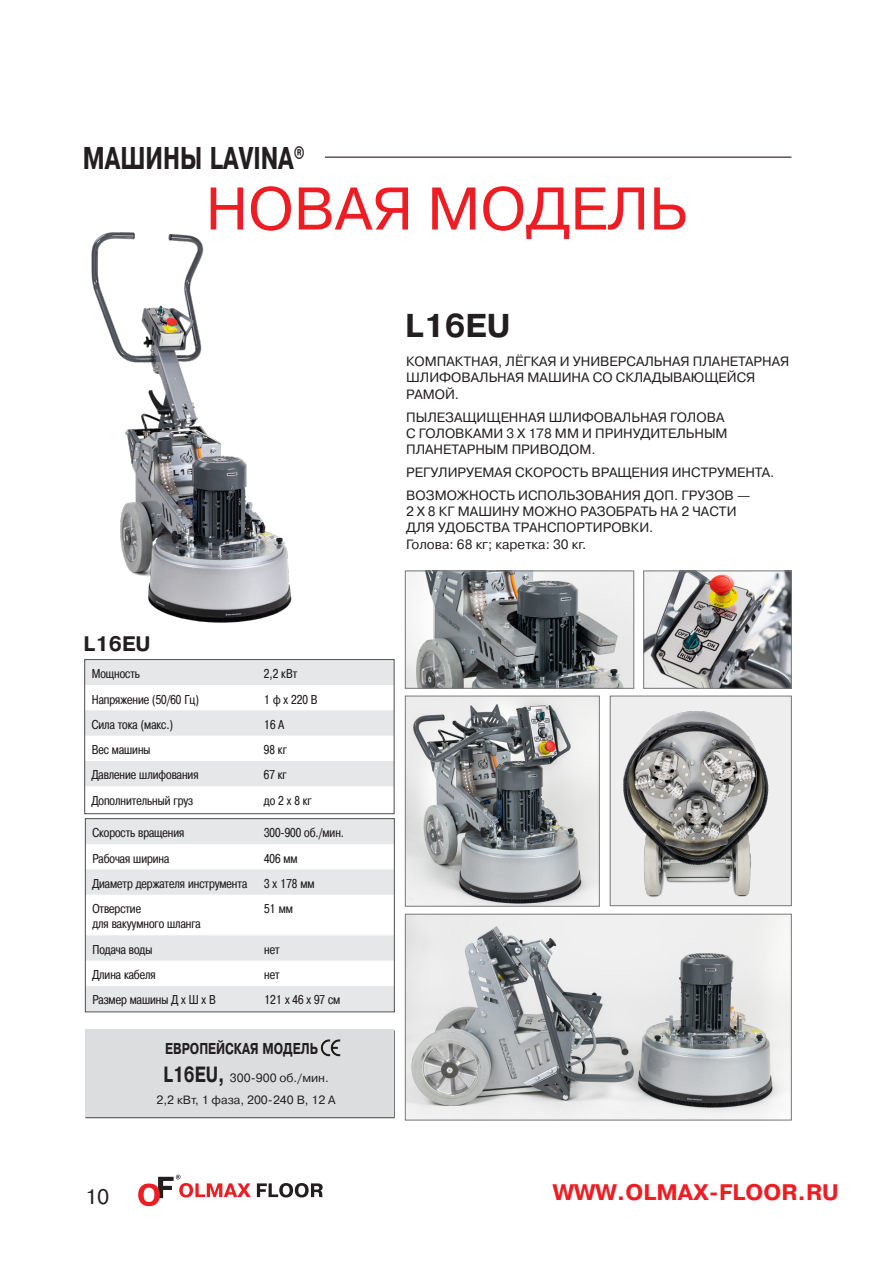
<style>
.page{position:relative;width:893px;height:1263px;background:#fff}
.page>*{position:absolute;margin:0;border:0;box-sizing:border-box;transform-origin:0 0}
.t1{font:60px "Pragmatica C";color:#ee1d23}
.t2{font:700 33px "Pragmatica C";color:#231f20}
.t3{font:700 condensed 30px "Pragmatica";color:#231f20}
.t4{font:700 22.5px "Pragmatica C";color:#ee1d23}
.t5{font:700 21px "Pragmatica C";color:#231f20}
.t6{font:21px "Pragmatica C";color:#231f20}
.t7{font:700 condensed 15px "Pragmatica";color:#231f20}
.t8{font:13.5px/16.2px "Pragmatica C";color:#231f20}
.t9{font:12.75px/15.3px "Pragmatica Cond C";color:#231f20}
.t10{font:12px "Pragmatica C";color:#231f20}
.s1{font-family:"Pragmatica";font-weight:700;font-stretch:condensed;font-size:21px}
</style>
<div class="page">
<svg style="left:257px;top:1183px;width:66px;height:14px"></svg>
<svg style="left:138px;top:1175px;width:113px;height:31px"></svg>
<hr style="left:325px;top:157px;width:466px;height:1px;background:#080302">
<div style="left:85px;top:1030px;width:310px;height:89px;background:#686666"></div>
<div style="left:86px;top:1030px;width:308px;height:87px;background:#dcdddf"></div>
<img style="left:407px;top:698px;width:190px;height:206px">
<div style="left:405px;top:696px;width:194px;height:210px;border:1px solid #76787b"></div>
<img style="left:612px;top:698px;width:177px;height:206px">
<div style="left:610px;top:696px;width:181px;height:210px;border:1px solid #76787b"></div>
<img style="left:407px;top:916px;width:382px;height:202px">
<div style="left:405px;top:914px;width:386px;height:206px;border:1px solid #76787b"></div>
<img style="left:321px;top:1039px;width:20px;height:17px">
<svg style="left:86px;top:661px;width:306px;height:125px"></svg>
<div style="left:84px;top:659px;width:310px;height:155px;border:1px solid #4b4c4d"></div>
<svg style="left:87px;top:820px;width:306px;height:190px;fill:#e6e7e9"></svg>
<div style="left:85px;top:818px;width:310px;height:194px;border:1px solid #4b4c4d"></div>
<img style="left:91px;top:232px;width:201px;height:391px">
<img style="left:645px;top:573px;width:144px;height:113px">
<div style="left:643px;top:571px;width:148px;height:117px;border:1px solid #76787b"></div>
<img style="left:407px;top:573px;width:225px;height:113px">
<div style="left:405px;top:571px;width:229px;height:117px;border:1px solid #76787b"></div>
<h3 class="t3" style="left:83px;top:141px;width:223px">МАШИНЫ LAVINA<sup>®</sup></h3>
<p class="t1" style="left:206px;top:175px;width:483px">НОВАЯ МОДЕЛЬ</p>
<p class="t5" style="left:84px;top:632px;width:69px">L16EU</p>
<p class="t9" style="left:92px;top:666px;width:50px">Мощность</p>
<p class="t9" style="left:264px;top:666px;width:35px">2,2 кВт</p>
<p class="t9" style="left:92px;top:691px;width:109px">Напряжение (50/60 Гц)</p>
<p class="t9" style="left:264px;top:691px;width:55px">1 ф x 220 В</p>
<p class="t9" style="left:92px;top:717px;width:83px">Сила тока (мaкс.)</p>
<p class="t9" style="left:264px;top:717px;width:22px">16 А</p>
<p class="t9" style="left:92px;top:742px;width:60px">Вес машины</p>
<p class="t9" style="left:264px;top:742px;width:24px">98 кг</p>
<p class="t9" style="left:92px;top:767px;width:108px">Давление шлифования</p>
<p class="t9" style="left:264px;top:767px;width:24px">67 кг</p>
<p class="t9" style="left:92px;top:793px;width:103px">Дополнительный груз</p>
<p class="t9" style="left:264px;top:793px;width:49px">до 2 x 8 кг</p>
<p class="t9" style="left:92px;top:825px;width:94px">Скорость вращения</p>
<p class="t9" style="left:264px;top:825px;width:82px">300-900 об./мин.</p>
<p class="t9" style="left:92px;top:850px;width:78px">Рабочая ширина</p>
<p class="t9" style="left:264px;top:850px;width:35px">406 мм</p>
<p class="t9" style="left:92px;top:876px;width:156px">Диаметр держателя инструмента</p>
<p class="t9" style="left:264px;top:876px;width:52px">3 x 178 мм</p>
<p class="t9" style="left:92px;top:901px;width:110px">Отверстие<br>для вакуумного шланга</p>
<p class="t9" style="left:264px;top:901px;width:30px">51 мм</p>
<p class="t9" style="left:92px;top:942px;width:62px">Подача воды</p>
<p class="t9" style="left:264px;top:942px;width:17px">нет</p>
<p class="t9" style="left:92px;top:967px;width:65px">Длина кабеля</p>
<p class="t9" style="left:264px;top:967px;width:17px">нет</p>
<p class="t9" style="left:92px;top:992px;width:125px">Размер машины Д х Ш х В</p>
<p class="t9" style="left:264px;top:992px;width:78px">121 x 46 x 97 см</p>
<p class="t7" style="left:165px;top:1040px;width:154px">ЕВРОПЕЙСКАЯ МОДЕЛЬ</p>
<p class="t10" style="left:163px;top:1072px;width:167px"><span class="s1">L16EU,</span> 300-900 об./мин.</p>
<p class="t10" style="left:157px;top:1093px;width:181px">2,2 кВт, 1 фаза, 200-240 В, 12 А</p>
<p class="t2" style="left:405px;top:307px;width:107px">L16EU</p>
<p class="t8" style="left:406px;top:354px;width:385px">КОМПАКТНАЯ, ЛЁГКАЯ И УНИВЕРСАЛЬНАЯ ПЛАНЕТАРНАЯ<br>ШЛИФОВАЛЬНАЯ МАШИНА СО СКЛАДЫВАЮЩЕЙСЯ<br>РАМОЙ.</p>
<p class="t8" style="left:406px;top:409px;width:323px">ПЫЛЕЗАЩИЩЕННАЯ ШЛИФОВАЛЬНАЯ ГОЛОВА<br>С ГОЛОВКАМИ 3 X 178 ММ И ПРИНУДИТЕЛЬНЫМ<br>ПЛАНЕТАРНЫМ ПРИВОДОМ.</p>
<p class="t8" style="left:406px;top:464px;width:370px">РЕГУЛИРУЕМАЯ СКОРОСТЬ ВРАЩЕНИЯ ИНСТРУМЕНТА.</p>
<p class="t8" style="left:406px;top:487px;width:346px">ВОЗМОЖНОСТЬ ИСПОЛЬЗОВАНИЯ ДОП. ГРУЗОВ —<br>2 X 8 КГ МАШИНУ МОЖНО РАЗОБРАТЬ НА 2 ЧАСТИ<br>ДЛЯ УДОБСТВА ТРАНСПОРТИРОВКИ.</p>
<p class="t8" style="left:406px;top:536px;width:182px">Голова: 68 кг; каретка: 30 кг.</p>
<h3 class="t6" style="left:85px;top:1185px;width:26px">10</h3>
<h3 class="t4" style="left:553px;top:1179px;width:288px">WWW.OLMAX-FLOOR.RU</h3>
</div>
